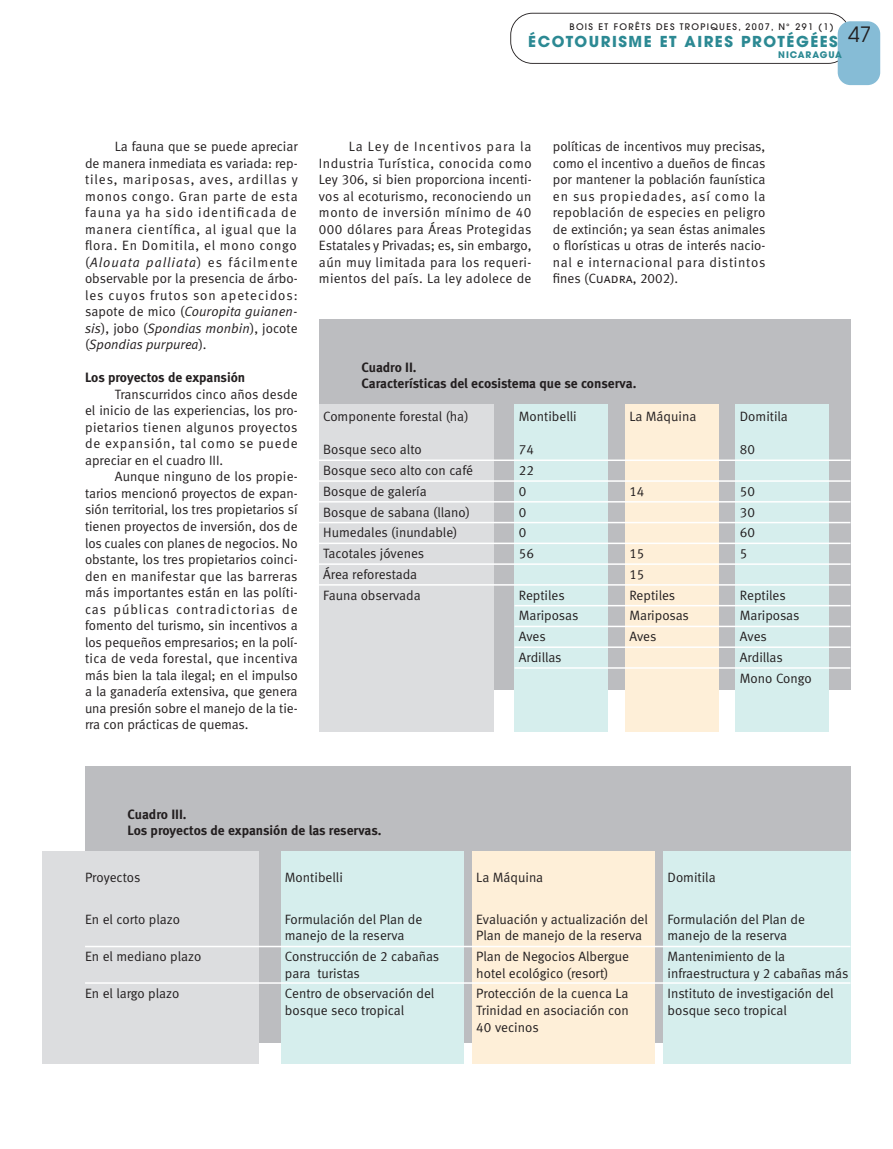
<style>
.page{position:relative;width:893px;height:1149px;background:#fff}
.page>*{position:absolute;margin:0;border:0;box-sizing:border-box;transform-origin:0 0}
.t1{font:700 15px "Avant Garde";letter-spacing:.1em;color:#2c8993}
.t2{font:13.5px/16.5px "Meta Normal LF";color:#231f20}
.t3{font:13.5px/16.5px "Meta Bold LF";letter-spacing:-.005em;color:#231f20}
.t4{font:500 9px "Avant Garde";letter-spacing:.15em;color:#231f20}
.t5{font:700 9px "Avant Garde";letter-spacing:.1em;color:#2c8993}
.s1{font-style:italic}
.s2{font-family:"Meta Normal LF Caps"}
</style>
<div class="page">
<svg style="left:510px;top:13px;width:337px;height:51px"></svg>
<div style="left:838px;top:21px;width:42px;height:64px;background:#86bcd6;border-radius:13px"></div>
<div style="left:319px;top:319px;width:531px;height:370px;background:#bcbdc0"></div>
<div style="left:319px;top:404px;width:174px;height:327px;background:#dcdddf"></div>
<div style="left:514px;top:404px;width:94px;height:327px;background:#d6eeed"></div>
<div style="left:625px;top:404px;width:94px;height:327px;background:#feefd8"></div>
<div style="left:736px;top:404px;width:93px;height:327px;background:#d6eeed"></div>
<hr style="left:319px;top:459px;width:531px;height:2px;background:#fff">
<hr style="left:319px;top:480px;width:531px;height:1px;background:#fff">
<hr style="left:319px;top:501px;width:531px;height:1px;background:#fff">
<hr style="left:319px;top:521px;width:531px;height:2px;background:#fff">
<hr style="left:319px;top:542px;width:531px;height:2px;background:#fff">
<hr style="left:319px;top:563px;width:531px;height:1px;background:#fff">
<hr style="left:319px;top:584px;width:531px;height:1px;background:#fff">
<hr style="left:514px;top:604px;width:336px;height:2px;background:#fff">
<hr style="left:514px;top:625px;width:336px;height:2px;background:#fff">
<hr style="left:514px;top:646px;width:336px;height:1px;background:#fff">
<hr style="left:514px;top:667px;width:336px;height:1px;background:#fff">
<div style="left:85px;top:765px;width:765px;height:277px;background:#bcbdc0"></div>
<div style="left:43px;top:850px;width:216px;height:213px;background:#dcdddf"></div>
<div style="left:281px;top:850px;width:182px;height:213px;background:#d6eeed"></div>
<div style="left:472px;top:850px;width:183px;height:213px;background:#feefd8"></div>
<div style="left:663px;top:850px;width:187px;height:213px;background:#d6eeed"></div>
<hr style="left:85px;top:945px;width:765px;height:1px;background:#fff">
<hr style="left:85px;top:981px;width:765px;height:2px;background:#fff">
<p class="t4" style="left:569px;top:23px;width:266px">BOIS ET FORÊTS DES TROPIQUES, 2007, N° 291 (1)</p>
<p class="t1" style="left:528px;top:36px;width:344px">ÉCOTOURISME ET AIRES PROTÉGÉES <sup>47</sup></p>
<p class="t5" style="left:778px;top:51px;width:65px">NICARAGUA</p>
<p class="t2" style="left:85px;top:139px;width:214px;text-align:justify;text-indent:30px">La fauna que se puede apreciar de manera inmediata es variada: rep&shy;tiles, mariposas, aves, ardillas y monos congo. Gran parte de esta fauna ya ha sido identificada de manera científica, al igual que la flora. En Domitila, el mono congo (<span class="s1">Alouata palliata</span>) es fácilmente observable por la presencia de árbo&shy;les cuyos frutos son apetecidos: sapote de mico (<span class="s1">Couropita guianen&shy;sis</span>), jobo (<span class="s1">Spondias monbin</span>), jocote (<span class="s1">Spondias purpurea</span>).</p>
<p class="t3" style="left:85px;top:370px;width:162px">Los proyectos de expansión</p>
<p class="t2" style="left:85px;top:387px;width:214px;text-align:justify;text-indent:30px">Transcurridos cinco años desde el inicio de las experiencias, los pro&shy;pietarios tienen algunos proyectos de expansión, tal como se puede apreciar en el cuadro III.</p>
<p class="t2" style="left:85px;top:469px;width:214px;text-align:justify;text-indent:30px">Aunque ninguno de los propie&shy;tarios mencionó proyectos de expan&shy;sión territorial, los tres propietarios sí tienen proyectos de inversión, dos de los cuales con planes de negocios. No obstante, los tres propietarios coinci&shy;den en manifestar que las barreras más importantes están en las políti&shy;cas públicas contradictorias de fomento del turismo, sin incentivos a los pequeños empresarios; en la polí&shy;tica de veda forestal, que incentiva más bien la tala ilegal; en el impulso a la ganadería extensiva, que genera una presión sobre el manejo de la tie&shy;rra con prácticas de quemas.</p>
<p class="t2" style="left:319px;top:139px;width:214px;text-align:justify;text-indent:30px">La Ley de Incentivos para la Industria Turística, conocida como Ley 306, si bien proporciona incenti&shy;vos al ecoturismo, reconociendo un monto de inversión mínimo de 40<br>000 dólares para Áreas Protegidas Estatales y Privadas; es, sin embargo, aún muy limitada para los requeri&shy;mientos del país. La ley adolece de</p>
<p class="t2" style="left:553px;top:139px;width:214px;text-align:justify">políticas de incentivos muy precisas, como el incentivo a dueños de fincas por mantener la población faunística en sus propiedades, así como la repoblación de especies en peligro de extinción; ya sean éstas animales o florísticas u otras de interés nacio&shy;nal e internacional para distintos fines (<span class="s2">Cuadra</span>, 2002).</p>
<p class="t3" style="left:361px;top:360px;width:276px">Cuadro II.<br>Características del ecosistema que se conserva.</p>
<p class="t2" style="left:323px;top:409px;width:147px">Componente forestal (ha)</p>
<p class="t2" style="left:519px;top:409px;width:59px">Montibelli</p>
<p class="t2" style="left:629px;top:409px;width:68px">La Máquina</p>
<p class="t2" style="left:740px;top:409px;width:50px">Domitila</p>
<p class="t2" style="left:323px;top:442px;width:100px">Bosque seco alto</p>
<p class="t2" style="left:519px;top:442px;width:17px">74</p>
<p class="t2" style="left:740px;top:442px;width:17px">80</p>
<p class="t2" style="left:323px;top:463px;width:151px">Bosque seco alto con café</p>
<p class="t2" style="left:519px;top:463px;width:17px">22</p>
<p class="t2" style="left:323px;top:484px;width:105px">Bosque de galería</p>
<p class="t2" style="left:519px;top:484px;width:9px">0</p>
<p class="t2" style="left:629px;top:484px;width:17px">14</p>
<p class="t2" style="left:740px;top:484px;width:17px">50</p>
<p class="t2" style="left:323px;top:505px;width:148px">Bosque de sabana (llano)</p>
<p class="t2" style="left:519px;top:505px;width:9px">0</p>
<p class="t2" style="left:740px;top:505px;width:17px">30</p>
<p class="t2" style="left:323px;top:525px;width:136px">Humedales (inundable)</p>
<p class="t2" style="left:519px;top:525px;width:9px">0</p>
<p class="t2" style="left:740px;top:525px;width:17px">60</p>
<p class="t2" style="left:323px;top:546px;width:103px">Tacotales jóvenes</p>
<p class="t2" style="left:519px;top:546px;width:17px">56</p>
<p class="t2" style="left:629px;top:546px;width:17px">15</p>
<p class="t2" style="left:740px;top:546px;width:9px">5</p>
<p class="t2" style="left:323px;top:567px;width:96px">Área reforestada</p>
<p class="t2" style="left:629px;top:567px;width:17px">15</p>
<p class="t2" style="left:323px;top:588px;width:99px">Fauna observada</p>
<p class="t2" style="left:519px;top:588px;width:47px">Reptiles</p>
<p class="t2" style="left:629px;top:588px;width:47px">Reptiles</p>
<p class="t2" style="left:740px;top:588px;width:47px">Reptiles</p>
<p class="t2" style="left:519px;top:608px;width:61px">Mariposas</p>
<p class="t2" style="left:629px;top:608px;width:61px">Mariposas</p>
<p class="t2" style="left:740px;top:608px;width:61px">Mariposas</p>
<p class="t2" style="left:519px;top:629px;width:29px">Aves</p>
<p class="t2" style="left:629px;top:629px;width:29px">Aves</p>
<p class="t2" style="left:740px;top:629px;width:29px">Aves</p>
<p class="t2" style="left:519px;top:650px;width:44px">Ardillas</p>
<p class="t2" style="left:740px;top:648px;width:73px;line-height:20.7px">Ardillas<br>Mono Congo</p>
<p class="t3" style="left:128px;top:806px;width:255px">Cuadro III.<br>Los proyectos de expansión de las reservas.</p>
<p class="t2" style="left:85px;top:870px;width:57px">Proyectos</p>
<p class="t2" style="left:85px;top:911px;width:96px">En el corto plazo</p>
<p class="t2" style="left:85px;top:949px;width:118px">En el mediano plazo</p>
<p class="t2" style="left:85px;top:986px;width:96px">En el largo plazo</p>
<p class="t2" style="left:285px;top:870px;width:59px">Montibelli</p>
<p class="t2" style="left:285px;top:911px;width:139px">Formulación del Plan de manejo de la reserva</p>
<p class="t2" style="left:285px;top:949px;width:156px">Construcción de 2 cabañas para turistas</p>
<p class="t2" style="left:285px;top:986px;width:151px">Centro de observación del bosque seco tropical</p>
<p class="t2" style="left:476px;top:870px;width:68px">La Máquina</p>
<p class="t2" style="left:476px;top:911px;width:173px">Evaluación y actualización del<br>Plan de manejo de la reserva</p>
<p class="t2" style="left:476px;top:949px;width:154px">Plan de Negocios Albergue hotel ecológico (resort)</p>
<p class="t2" style="left:476px;top:986px;width:154px;text-align:justify">Protección de la cuenca La Trinidad en asociación con 40 vecinos</p>
<p class="t2" style="left:668px;top:870px;width:50px">Domitila</p>
<p class="t2" style="left:668px;top:911px;width:139px">Formulación del Plan de manejo de la reserva</p>
<p class="t2" style="left:668px;top:949px;width:182px">Mantenimiento de la infraestructura y 2 cabañas más</p>
<p class="t2" style="left:668px;top:986px;width:168px">Instituto de investigación del bosque seco tropical</p>
</div>
